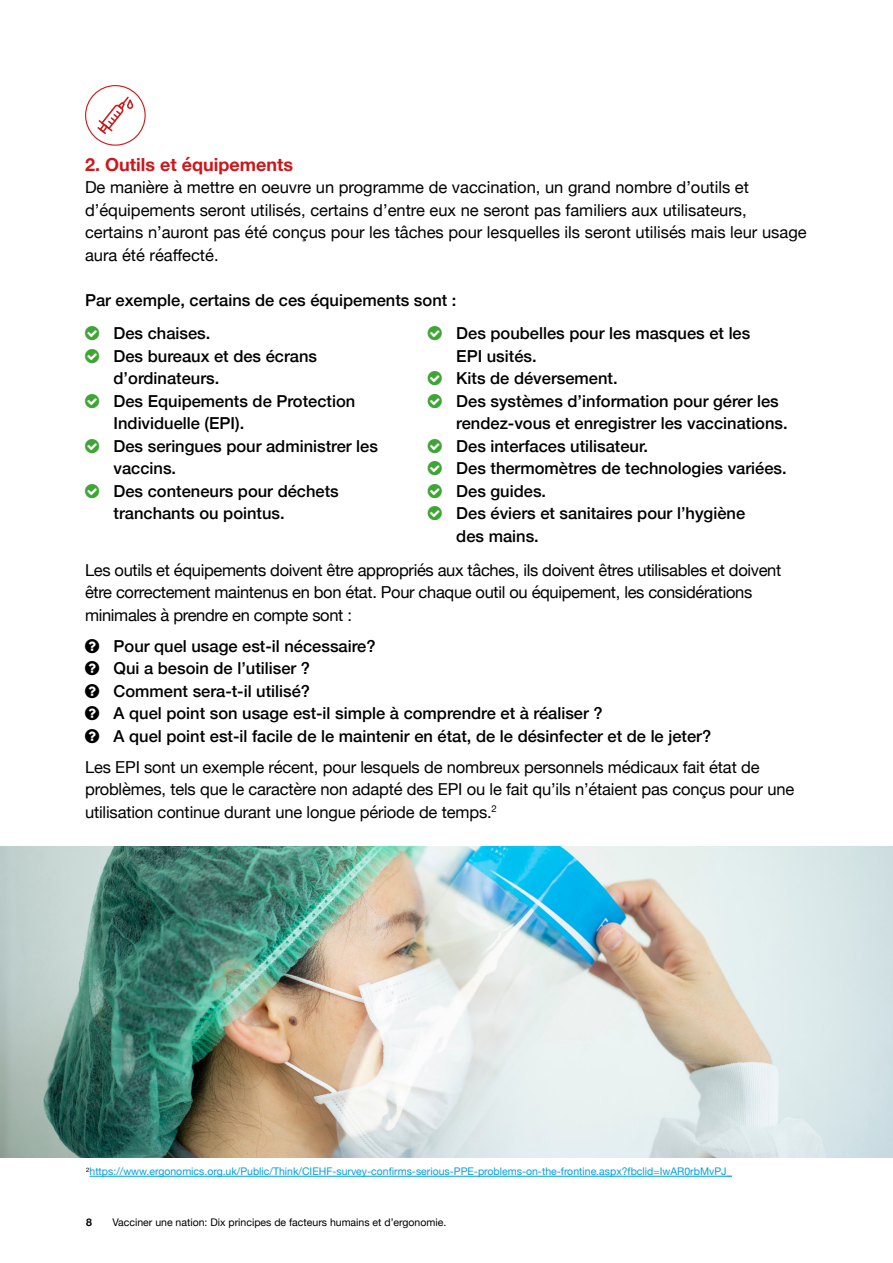
<style>
.page{position:relative;width:893px;height:1263px;background:#fff}
.page>*{position:absolute;margin:0;border:0;box-sizing:border-box;transform-origin:0 0}
.t1{font:700 18px "Helvetica Neue";color:#cd1719}
.t2{font:16.5px/22.5px "Helvetica Neue";letter-spacing:-.01em;color:#000}
.t3{font:500 16.5px/22.5px "Helvetica Neue";color:#000}
.t4{font:10.5px "Helvetica Neue";color:#009fe3}
.t5{font:10.5px "Helvetica Neue";color:#000}
.t6{font:700 10.5px "Helvetica Neue";color:#000}
</style>
<div class="page">
<hr style="left:90px;top:1176px;width:642px;height:1px;background:#009fe3">
<img style="left:0;top:846px;width:893px;height:311px">
<svg style="left:97px;top:97px;width:36px;height:37px"></svg>
<div style="left:85px;top:85px;width:61px;height:61px;border:1px solid #cd1719;border-radius:50%"></div>
<p class="t1" style="left:85px;top:150px;width:209px">2. Outils et équipements</p>
<p class="t2" style="left:85px;top:177px;width:723px">De manière à mettre en oeuvre un programme de vaccination, un grand nombre d’outils et d’équipements seront utilisés, certains d’entre eux ne seront pas familiers aux utilisateurs, certains n’auront pas été conçus pour les tâches pour lesquelles ils seront utilisés mais leur usage aura été réaffecté.</p>
<p class="t3" style="left:85px;top:287px;width:373px">Par exemple, certains de ces équipements sont :</p>
<p class="t3" style="left:114px;top:321px;width:266px">Des chaises.<br>Des bureaux et des écrans d’ordinateurs.<br>Des Equipements de Protection<br>Individuelle (EPI).<br>Des seringues pour administrer les vaccins.<br>Des conteneurs pour déchets tranchants ou pointus.</p>
<p class="t3" style="left:456px;top:321px;width:333px">Des poubelles pour les masques et les<br>EPI usités.<br>Kits de déversement.<br>Des systèmes d’information pour gérer les rendez-vous et enregistrer les vaccinations.<br>Des interfaces utilisateur.<br>Des thermomètres de technologies variées.<br>Des guides.<br>Des éviers et sanitaires pour l’hygiène<br>des mains.</p>
<p class="t2" style="left:85px;top:559px;width:698px">Les outils et équipements doivent être appropriés aux tâches, ils doivent êtres utilisables et doivent être correctement maintenus en bon état. Pour chaque outil ou équipement, les considérations minimales à prendre en compte sont :</p>
<p class="t3" style="left:114px;top:633px;width:599px">Pour quel usage est-il nécessaire?<br>Qui a besoin de l’utiliser ?<br>Comment sera-t-il utilisé?<br>A quel point son usage est-il simple à comprendre et à réaliser ?<br>A quel point est-il facile de le maintenir en état, de le désinfecter et de le jeter?</p>
<p class="t2" style="left:85px;top:757px;width:711px">Les EPI sont un exemple récent, pour lesquels de nombreux personnels médicaux fait état de problèmes, tels que le caractère non adapté des EPI ou le fait qu’ils n’étaient pas conçus pour une utilisation continue durant une longue période de temps.<sup>2</sup></p>
<p class="t4" style="left:86px;top:1164px;width:647px"><sup>2</sup>https://www.ergonomics.org.uk/Public/Think/CIEHF-survey-confirms-serious-PPE-problems-on-the-frontine.aspx?fbclid=IwAR0rbMvPJ_</p>
<p class="t6" style="left:86px;top:1214px;width:7px">8</p>
<p class="t5" style="left:112px;top:1215px;width:335px">Vacciner une nation: Dix principes de facteurs humains et d’ergonomie.</p>
</div>
